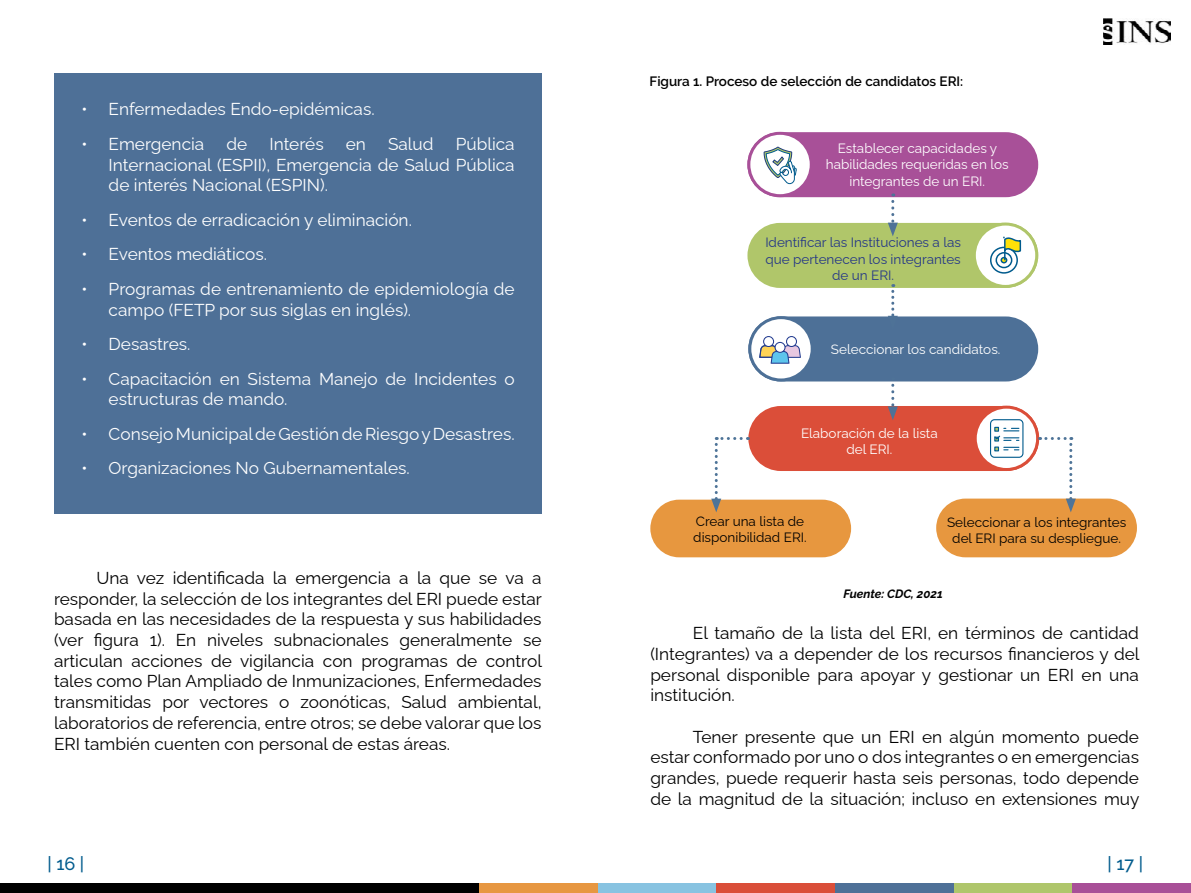
<style>
.page{position:relative;width:1191px;height:893px;background:#fff}
.page>*{position:absolute;margin:0;border:0;box-sizing:border-box;transform-origin:0 0}
.t1{font:500 18px "Raleway";color:#005b8d}
.t2{font:17.25px/20.7px "Raleway";color:#000;text-align:justify}
.t3{font:17.25px/20.7px "Raleway";color:#fff}
.t4{font:13.5px/16.2px "Raleway";color:#fff;text-align:center}
.t5{font:13.5px/16.2px "Raleway";color:#000}
.t6{font:13.5px/16.2px "Raleway";color:#253787;text-align:center}
.t7{font:600 13.5px "Raleway";color:#000}
.t8{font:italic 700 12px "Raleway";color:#000}
</style>
<div class="page">
<img style="left:1103px;top:18px;width:67px;height:27px">
<div style="left:0;top:883px;width:481px;height:10px;background:#000"></div>
<div style="left:479px;top:883px;width:119px;height:10px;background:#e79741"></div>
<div style="left:598px;top:883px;width:118px;height:10px;background:#88c3e1"></div>
<div style="left:716px;top:883px;width:119px;height:10px;background:#da4e39"></div>
<div style="left:835px;top:883px;width:118px;height:10px;background:#4e7097"></div>
<div style="left:953px;top:883px;width:119px;height:10px;background:#afc66b"></div>
<div style="left:1072px;top:883px;width:119px;height:10px;background:#a84f97"></div>
<div style="left:54px;top:74px;width:487px;height:440px;background:#4e7097"></div>
<div style="left:747px;top:132px;width:291px;height:65px;background:#a85098;border-radius:33px"></div>
<div style="left:749px;top:133px;width:62px;height:63px;background:#fff;border-radius:50%"></div>
<div style="left:747px;top:132px;width:65px;height:65px;border:3px solid #a85098;border-radius:50%"></div>
<div style="left:747px;top:223px;width:291px;height:65px;background:#b0c66a;border-radius:33px"></div>
<div style="left:974px;top:224px;width:62px;height:62px;background:#fff;border-radius:50%"></div>
<div style="left:972px;top:223px;width:66px;height:65px;border:3px solid #b0c66a;border-radius:50%"></div>
<div style="left:990px;top:247px;width:28px;height:27px;border:2px solid #005b8d;border-radius:50%"></div>
<div style="left:995px;top:252px;width:17px;height:16px;border:2px solid #005b8d;border-radius:50%"></div>
<div style="left:1000px;top:257px;width:7px;height:6px;border:2px solid #005b8d;border-radius:50%"></div>
<svg style="left:1001px;top:237px;width:20px;height:26px"></svg>
<div style="left:748px;top:316px;width:290px;height:65px;background:#4d7097;border-radius:33px"></div>
<div style="left:750px;top:318px;width:62px;height:62px;background:#fff;border-radius:50%"></div>
<div style="left:748px;top:316px;width:65px;height:65px;border:3px solid #4d7097;border-radius:50%"></div>
<svg style="left:759px;top:336px;width:42px;height:28px"></svg>
<div style="left:748px;top:406px;width:291px;height:65px;background:#db4e39;border-radius:33px"></div>
<svg style="left:975px;top:407px;width:62px;height:62px;fill:#fff"></svg>
<div style="left:973px;top:406px;width:66px;height:65px;border:3px solid #db4e39;border-radius:50%"></div>
<div style="left:990px;top:420px;width:33px;height:37px;background:#fff;border-radius:4px"></div>
<div style="left:990px;top:419px;width:33px;height:39px;border:1px solid #005b8d;border-radius:4px"></div>
<svg style="left:994px;top:427px;width:25px;height:24px"></svg>
<svg style="left:763px;top:146px;width:34px;height:38px"></svg>
<svg style="left:887px;top:193px;width:11px;height:43px"></svg>
<svg style="left:887px;top:284px;width:11px;height:33px"></svg>
<svg style="left:887px;top:381px;width:11px;height:39px"></svg>
<div style="left:650px;top:500px;width:201px;height:57px;background:#e7973f;border-radius:29px"></div>
<div style="left:936px;top:499px;width:201px;height:58px;background:#e7973f;border-radius:29px"></div>
<svg style="left:711px;top:437px;width:30px;height:75px"></svg>
<svg style="left:1039px;top:437px;width:36px;height:75px"></svg>
<p class="t3" style="left:82px;top:97px;width:294px">• Enfermedades Endo-epidémicas.</p>
<p class="t3" style="left:82px;top:132px;width:124px">• Emergencia</p>
<p class="t3" style="left:226px;top:132px;width:22px">de</p>
<p class="t3" style="left:269px;top:132px;width:56px">Interés</p>
<p class="t3" style="left:346px;top:132px;width:22px">en</p>
<p class="t3" style="left:388px;top:132px;width:47px">Salud</p>
<p class="t3" style="left:109px;top:132px;width:407px;text-align:justify;text-indent:347px">Pública Internacional (ESPII), Emergencia de Salud Pública de interés Nacional (ESPIN).</p>
<p class="t3" style="left:82px;top:207px;width:332px">• Eventos de erradicación y eliminación.</p>
<p class="t3" style="left:82px;top:242px;width:187px">• Eventos mediáticos.</p>
<p class="t3" style="left:109px;top:276px;width:407px;text-indent:-27px">• Programas de entrenamiento de epidemiología de campo (FETP por sus siglas en inglés).</p>
<p class="t3" style="left:82px;top:332px;width:110px">• Desastres.</p>
<p class="t3" style="left:109px;top:366px;width:407px;text-indent:-27px">• Capacitación en Sistema Manejo de Incidentes o estructuras de mando.</p>
<p class="t3" style="left:82px;top:421px;width:434px">• Consejo Municipal de Gestión de Riesgo y Desastres.</p>
<p class="t3" style="left:82px;top:456px;width:330px">• Organizaciones No Gubernamentales.</p>
<p class="t2" style="left:54px;top:565px;width:489px;text-indent:43px">Una vez identificada la emergencia a la que se va a responder, la selección de los integrantes del ERI puede estar basada en las necesidades de la respuesta y sus habilidades (ver figura 1). En niveles subnacionales generalmente se articulan acciones de vigilancia con programas de control tales como Plan Ampliado de Inmunizaciones, Enfermedades transmitidas por vectores o zoonóticas, Salud ambiental, laboratorios de referencia, entre otros; se debe valorar que los ERI también cuenten con personal de estas áreas.</p>
<p class="t7" style="left:649px;top:74px;width:315px">Figura 1. Proceso de selección de candidatos ERI:</p>
<p class="t4" style="left:826px;top:139px;width:184px">Establecer capacidades y habilidades requeridas en los integrantes de un ERI.</p>
<p class="t6" style="left:765px;top:233px;width:197px">Identificar las Instituciones a las que pertenecen los integrantes de un ERI.</p>
<p class="t4" style="left:831px;top:340px;width:171px">Seleccionar los candidatos.</p>
<p class="t4" style="left:801px;top:423px;width:138px">Elaboración de la lista del ERI.</p>
<p class="t5" style="left:693px;top:511px;width:115px">Crear una lista de disponibilidad ERI.</p>
<p class="t5" style="left:947px;top:512px;width:181px;text-align:center">Seleccionar a los integrantes del ERI para su despliegue.</p>
<p class="t8" style="left:843px;top:587px;width:101px">Fuente: CDC, 2021</p>
<p class="t2" style="left:650px;top:621px;width:491px;text-indent:43px">El tamaño de la lista del ERI, en términos de cantidad (Integrantes) va a depender de los recursos financieros y del personal disponible para apoyar y gestionar un ERI en una institución.</p>
<p class="t2" style="left:650px;top:724px;width:490px;text-indent:43px">Tener presente que un ERI en algún momento puede estar conformado por uno o dos integrantes o en emergencias grandes, puede requerir hasta seis personas, todo depende de la magnitud de la situación; incluso en extensiones muy</p>
<p class="t1" style="left:47px;top:853px;width:38px">| 16 |</p>
<p class="t1" style="left:1107px;top:853px;width:37px">| 17 |</p>
</div>
